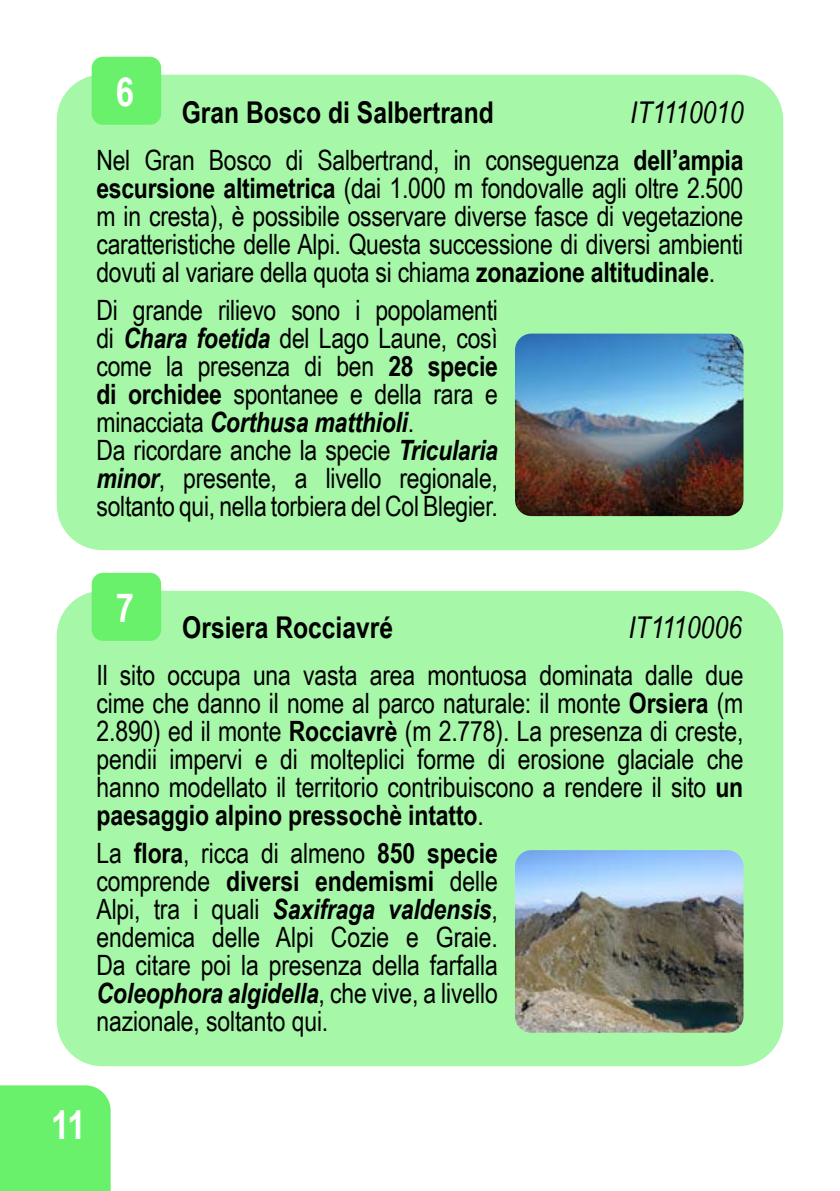
<style>
.page{position:relative;width:840px;height:1191px;background:#fff}
.page>*{position:absolute;margin:0;border:0;box-sizing:border-box;transform-origin:0 0}
.t1{font:700 40px "Arial Narrow";color:#fff}
.t2{font:700 30px "Arial Narrow";color:#000}
.t3{font:italic 30px "Arial Narrow";color:#000}
.t4{font:28px/28px "Arial Narrow";letter-spacing:-.01em;color:#000;text-align:justify}
.s1{font-weight:700}
.s2{font-weight:700;font-style:italic}
</style>
<div class="page">
<div style="left:0;top:1085px;width:111px;height:106px;background:#69f16c"></div>
<div style="left:57px;top:75px;width:725px;height:475px;background:#a7f7a9;border-radius:45px"></div>
<div style="left:92px;top:57px;width:69px;height:68px;background:#69f16c;border-radius:11px"></div>
<img style="left:515px;top:333px;width:228px;height:183px">
<div style="left:57px;top:591px;width:725px;height:475px;background:#a7f7a9;border-radius:45px"></div>
<div style="left:92px;top:573px;width:69px;height:68px;background:#69f16c;border-radius:11px"></div>
<img style="left:515px;top:850px;width:228px;height:182px">
<h1 class="t1" style="left:116px;top:61px;width:20px">6</h1>
<p class="t2" style="left:182px;top:90px;width:313px">Gran Bosco di Salbertrand</p>
<p class="t3" style="left:629px;top:92px;width:115px">IT1110010</p>
<p class="t4" style="left:96px;top:145px;width:648px">Nel Gran Bosco di Salbertrand, in conseguenza <span class="s1">dell’ampia escursione altimetrica</span> (dai 1.000 m fondovalle agli oltre 2.500 m in cresta), è possibile osservare diverse fasce di vegetazione caratteristiche delle Alpi. Questa successione di diversi ambienti dovuti al variare della quota si chiama <span class="s1">zonazione altitudinale</span>.</p>
<p class="t4" style="left:96px;top:295px;width:403px;text-align:left">Di grande rilievo sono i popolamenti di <span class="s2">Chara foetida</span> del Lago Laune, così come la presenza di ben <span class="s1">28 specie di orchidee</span> spontanee e della rara e minacciata <span class="s2">Corthusa matthioli</span>.<br>Da ricordare anche la specie <span class="s2">Tricularia minor</span>, presente, a livello regionale, soltanto qui, nella torbiera del Col Blegier.</p>
<h1 class="t1" style="left:116px;top:577px;width:20px">7</h1>
<p class="t2" style="left:182px;top:604px;width:212px">Orsiera Rocciavré</p>
<p class="t3" style="left:628px;top:606px;width:115px">IT1110006</p>
<p class="t4" style="left:96px;top:660px;width:648px">Il sito occupa una vasta area montuosa dominata dalle due cime che danno il nome al parco naturale: il monte <span class="s1">Orsiera</span> (m 2.890) ed il monte <span class="s1">Rocciavrè</span> (m 2.778). La presenza di creste, pendii impervi e di molteplici forme di erosione glaciale che hanno modellato il territorio contribuiscono a rendere il sito <span class="s1">un paesaggio alpino pressochè intatto</span>.</p>
<p class="t4" style="left:96px;top:838px;width:403px">La <span class="s1">flora</span>, ricca di almeno <span class="s1">850 specie </span>comprende <span class="s1">diversi endemismi</span> delle Alpi, tra i quali <span class="s2">Saxifraga valdensis</span>, endemica delle Alpi Cozie e Graie.<br>Da citare poi la presenza della farfalla <span class="s2">Coleophora algidella</span>, che vive, a livello nazionale, soltanto qui.</p>
<h1 class="t1" style="left:51px;top:1095px;width:36px">11</h1>
</div>
